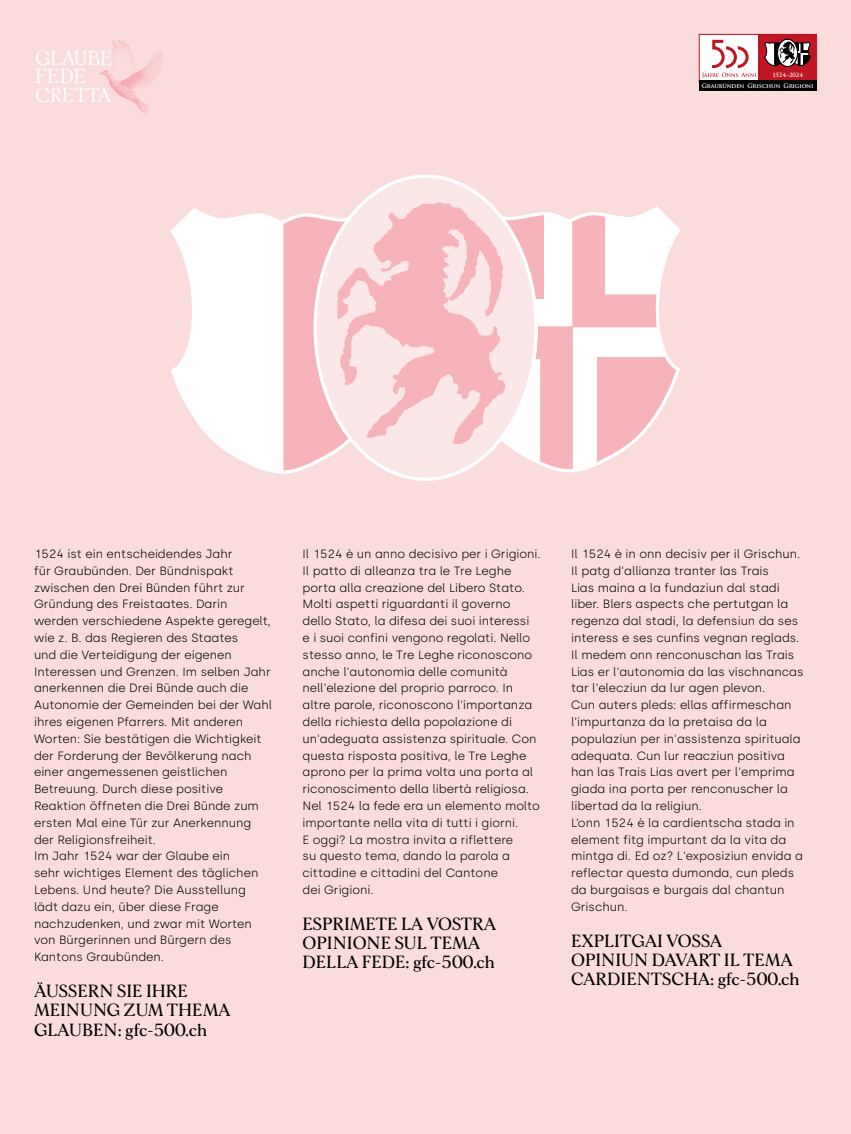
<style>
.page{position:relative;width:851px;height:1134px;background:#fff}
.page>*{position:absolute;margin:0;border:0;box-sizing:border-box;transform-origin:0 0}
.t1{font:19.28px/18.8px "Morion Beta";color:#fff}
.t2{font:600 16.8px/19.2px "Morion";color:#000}
.t3{font:300 12px/16.8px "Silka";color:#000}
.t4{font:700 6px "Trajan Pro";letter-spacing:-.03em;color:#fff}
.t5{font:700 5.68px "Trajan Pro";letter-spacing:-.015em;color:#fff;scale:1.04 1}
</style>
<div class="page">
<div style="left:0;top:0;width:850px;height:1134px;background:#fbdcdd"></div>
<svg style="left:170px;top:208px;width:224px;height:267px"></svg>
<svg style="left:456px;top:201px;width:225px;height:274px"></svg>
<div style="left:315px;top:176px;width:221px;height:303px;background:#fce7e8;border-radius:50%"></div>
<svg style="left:337px;top:202px;width:168px;height:242px"></svg>
<div style="left:699px;top:35px;width:117px;height:55px;background:#fff"></div>
<div style="left:758px;top:35px;width:58px;height:47px;background:#be1622"></div>
<div style="left:698px;top:34px;width:118px;height:48px;border:1px solid #be1622"></div>
<svg style="left:777px;top:39px;width:20px;height:28px"></svg>
<div style="left:777px;top:39px;width:20px;height:28px;border:1px solid #000;border-radius:50%"></div>
<svg style="left:764px;top:42px;width:46px;height:25px"></svg>
<svg style="left:702px;top:39px;width:54px;height:39px"></svg>
<div style="left:698px;top:81px;width:118px;height:10px;background:#000"></div>
<img style="left:99px;top:40px;width:64px;height:75px">
<h1 class="t1" style="left:36px;top:49px;width:79px">GLAUBE<br>FEDE<br>CRETTA</h1>
<p class="t5" style="left:772px;top:71px;width:31px">1524–2024</p>
<p class="t4" style="left:701px;top:82px;width:113px">GRAUBÜNDEN GRISCHUN GRIGIONI</p>
<p class="t3" style="left:34px;top:545px;width:240px">1524 ist ein entscheidendes Jahr<br>für Graubünden. Der Bündnispakt zwischen den Drei Bünden führt zur Gründung des Freistaates. Darin werden verschiedene Aspekte geregelt, wie z. B. das Regieren des Staates<br>und die Verteidigung der eigenen Interessen und Grenzen. Im selben Jahr anerkennen die Drei Bünde auch die Autonomie der Gemeinden bei der Wahl ihres eigenen Pfarrers. Mit anderen Worten: Sie bestätigen die Wichtigkeit der Forderung der Bevölkerung nach einer angemessenen geistlichen Betreuung. Durch diese positive Reaktion öffneten die Drei Bünde zum ersten Mal eine Tür zur Anerkennung der Religionsfreiheit.<br>Im Jahr 1524 war der Glaube ein<br>sehr wichtiges Element des täglichen Lebens. Und heute? Die Ausstellung lädt dazu ein, über diese Frage nachzudenken, und zwar mit Worten von Bürgerinnen und Bürgern des Kantons Graubünden.</p>
<h2 class="t2" style="left:34px;top:982px;width:198px">ÄUSSERN SIE IHRE<br>MEINUNG ZUM THEMA<br>GLAUBEN: gfc-500.ch</h2>
<p class="t3" style="left:302px;top:545px;width:240px">Il 1524 è un anno decisivo per i Grigioni.<br>Il patto di alleanza tra le Tre Leghe porta alla creazione del Libero Stato.<br>Molti aspetti riguardanti il governo dello Stato, la difesa dei suoi interessi<br>e i suoi confini vengono regolati. Nello stesso anno, le Tre Leghe riconoscono anche l'autonomia delle comunità nell'elezione del proprio parroco. In altre parole, riconoscono l'importanza della richiesta della popolazione di un'adeguata assistenza spirituale. Con questa risposta positiva, le Tre Leghe aprono per la prima volta una porta al riconoscimento della libertà religiosa.<br>Nel 1524 la fede era un elemento molto importante nella vita di tutti i giorni.<br>E oggi? La mostra invita a riflettere<br>su questo tema, dando la parola a cittadine e cittadini del Cantone<br>dei Grigioni.</p>
<h2 class="t2" style="left:302px;top:915px;width:195px">ESPRIMETE LA VOSTRA<br>OPINIONE SUL TEMA<br>DELLA FEDE: gfc-500.ch</h2>
<p class="t3" style="left:571px;top:545px;width:234px">Il 1524 è in onn decisiv per il Grischun.<br>Il patg d'allianza tranter las Trais<br>Lias maina a la fundaziun dal stadi liber. Blers aspects che pertutgan la regenza dal stadi, la defensiun da ses interess e ses cunfins vegnan reglads.<br>Il medem onn renconuschan las Trais Lias er l'autonomia da las vischnancas tar l'elecziun da lur agen plevon.<br>Cun auters pleds: ellas affirmeschan l'impurtanza da la pretaisa da la populaziun per in'assistenza spirituala adequata. Cun lur reacziun positiva han las Trais Lias avert per l'emprima giada ina porta per renconuscher la libertad da la religiun.<br>L’onn 1524 è la cardientscha stada in element fitg impurtant da la vita da mintga di. Ed oz? L'exposiziun envida a reflectar questa dumonda, cun pleds da burgaisas e burgais dal chantun Grischun.</p>
<h2 class="t2" style="left:571px;top:932px;width:230px">EXPLITGAI VOSSA<br>OPINIUN DAVART IL TEMA<br>CARDIENTSCHA: gfc-500.ch</h2>
</div>
